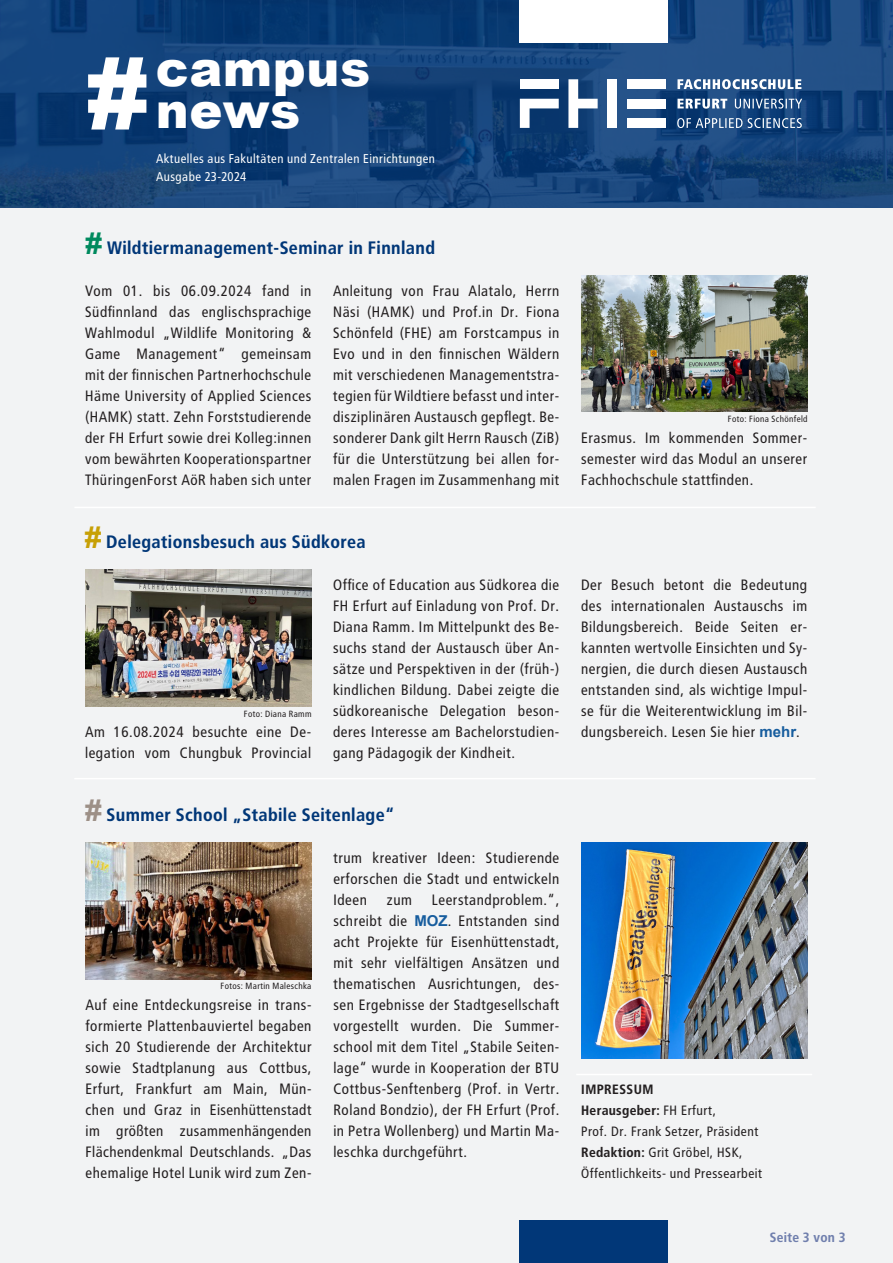
<style>
.page{position:relative;width:893px;height:1263px;background:#fff}
.page>*{position:absolute;margin:0;border:0;box-sizing:border-box;transform-origin:0 0}
.t1{font:900 97.5px "Arial";color:#fff}
.t2{font:900 49.5px "Arial";letter-spacing:.01em;color:#fff}
.t3{font:700 18px "Transit OT";color:#013778}
.t4{font:15px/21px "Transit OT";color:#231f20;text-align:justify}
.t5{font:13.5px "Transit OT";color:#231f20}
.t6{font:700 13.5px "Transit OT";color:#231f20}
.t7{font:700 13.5px "Transit OT";color:#707fad}
.t8{font:12.75px "Transit OT";color:#fff}
.t9{font:9px "Transit OT";color:#231f20}
.s1{font-family:"Arial";font-size:30px;color:#008a5e}
.s2{font-family:"Arial";font-size:30px;color:#c7a006}
.s3{font-family:"Arial";font-weight:700;color:#175d9e}
.s4{font-family:"Arial";font-size:30px;color:#9d9087}
.s5{font-weight:400}
.s6{font-weight:700}
</style>
<div class="page">
<svg style="left:0;top:0;width:893px;height:208px;background:#134279"></svg>
<div style="left:0;top:208px;width:893px;height:1055px;background:#f2f3f4"></div>
<div style="left:519px;top:0;width:149px;height:43px;background:#fff"></div>
<div style="left:519px;top:1220px;width:149px;height:43px;background:#013778"></div>
<div style="left:627px;top:99px;width:39px;height:9px;background:#fff"></div>
<div style="left:627px;top:79px;width:39px;height:10px;background:#fff"></div>
<div style="left:627px;top:118px;width:39px;height:10px;background:#fff"></div>
<div style="left:607px;top:79px;width:10px;height:49px;background:#fff"></div>
<svg style="left:568px;top:79px;width:30px;height:49px"></svg>
<div style="left:520px;top:79px;width:39px;height:10px;background:#fff"></div>
<svg style="left:520px;top:99px;width:39px;height:29px"></svg>
<svg style="left:677px;top:79px;width:124px;height:10px"></svg>
<svg style="left:677px;top:99px;width:125px;height:10px"></svg>
<svg style="left:677px;top:118px;width:125px;height:10px"></svg>
<hr style="left:74px;top:507px;width:742px;height:1px;background:#fff">
<hr style="left:576px;top:1074px;width:236px;height:1px;background:#fff">
<img style="left:581px;top:275px;width:227px;height:137px">
<hr style="left:74px;top:778px;width:742px;height:1px;background:#fff">
<img style="left:85px;top:569px;width:227px;height:137px">
<img style="left:581px;top:843px;width:227px;height:216px">
<img style="left:85px;top:842px;width:227px;height:137px">
<p class="t1" style="left:85px;top:23px;width:66px">#</p>
<p class="t2" style="left:156px;top:33px;width:216px">campus</p>
<p class="t2" style="left:156px;top:75px;width:146px">news</p>
<p class="t8" style="left:156px;top:151px;width:281px">Aktuelles aus Fakultäten und Zentralen Einrichtungen</p>
<p class="t8" style="left:156px;top:169px;width:92px">Ausgabe 23-2024</p>
<p class="t3" style="left:86px;top:238px;width:351px"><span class="s1">#</span> Wildtiermanagement-Seminar in Finnland</p>
<p class="t4" style="left:85px;top:281px;width:228px">Vom 01. bis 06.09.2024 fand in Südfinnland das englischsprachige Wahlmodul „Wildlife Monitoring &amp; Game Management“ gemeinsam mit der finnischen Partnerhochschule Häme University of Applied Sciences (HAMK) statt. Zehn Forststudierende der FH Erfurt sowie drei Kolleg:innen vom bewährten Kooperationspartner ThüringenForst AöR haben sich unter</p>
<p class="t4" style="left:333px;top:281px;width:228px">Anleitung von Frau Alatalo, Herrn Näsi (HAMK) und Prof.in Dr. Fiona Schönfeld (FHE) am Forstcampus in Evo und in den finnischen Wäldern mit verschiedenen Managementstra&shy;tegien für Wildtiere befasst und inter&shy;disziplinären Austausch gepflegt. Be&shy;sonderer Dank gilt Herrn Rausch (ZiB) für die Unterstützung bei allen for&shy;malen Fragen im Zusammenhang mit</p>
<p class="t3" style="left:85px;top:532px;width:283px"><span class="s2">#</span> Delegationsbesuch aus Südkorea</p>
<p class="t9" style="left:728px;top:414px;width:81px">Foto: Fiona Schönfeld</p>
<p class="t4" style="left:581px;top:428px;width:228px">Erasmus. Im kommenden Sommer&shy;semester wird das Modul an unserer Fachhochschule stattfinden.</p>
<p class="t9" style="left:244px;top:708px;width:70px">Foto: Diana Ramm</p>
<p class="t4" style="left:85px;top:722px;width:228px">Am 16.08.2024 besuchte eine De&shy;legation vom Chungbuk Provincial</p>
<p class="t4" style="left:333px;top:575px;width:228px">Office of Education aus Südkorea die FH Erfurt auf Einladung von Prof. Dr.<br>Diana Ramm. Im Mittelpunkt des Be&shy;suchs stand der Austausch über An&shy;sätze und Perspektiven in der (früh-) kindlichen Bildung. Dabei zeigte die südkoreanische Delegation beson&shy;deres Interesse am Bachelorstudien&shy;gang Pädagogik der Kindheit.</p>
<p class="t4" style="left:581px;top:575px;width:228px">Der Besuch betont die Bedeutung des internationalen Austauschs im Bildungsbereich. Beide Seiten er&shy;kannten wertvolle Einsichten und Sy&shy;nergien, die durch diesen Austausch entstanden sind, als wichtige Impul&shy;se für die Weiterentwicklung im Bil&shy;dungsbereich. Lesen Sie hier <span class="s3">mehr</span>.</p>
<p class="t3" style="left:85px;top:805px;width:311px"><span class="s4">#</span> Summer School „Stabile Seitenlage“</p>
<p class="t9" style="left:221px;top:981px;width:93px">Fotos: Martin Maleschka</p>
<p class="t4" style="left:86px;top:995px;width:228px">Auf eine Entdeckungsreise in trans&shy;formierte Plattenbauviertel begaben sich 20 Studierende der Architektur sowie Stadtplanung aus Cottbus, Erfurt, Frankfurt am Main, Mün&shy;chen und Graz in Eisenhüttenstadt im größten zusammenhängenden Flächendenkmal Deutschlands. „Das ehemalige Hotel Lunik wird zum Zen-</p>
<p class="t4" style="left:333px;top:848px;width:228px">trum kreativer Ideen: Studierende erforschen die Stadt und entwickeln Ideen</p>
<p class="t4" style="left:333px;top:890px;width:228px;text-indent:99px">Leerstandproblem.“, schreibt die <span class="s3">MOZ</span>. Entstanden sind acht Projekte für Eisenhüttenstadt, mit sehr vielfältigen Ansätzen und thematischen Ausrichtungen, des&shy;sen Ergebnisse der Stadtgesellschaft vorgestellt wurden. Die Summer&shy;school mit dem Titel „Stabile Seiten&shy;lage“ wurde in Kooperation der BTU Cottbus-Senftenberg (Prof. in Vertr.<br>Roland Bondzio), der FH Erfurt (Prof. in Petra Wollenberg) und Martin Ma&shy;leschka durchgeführt.</p>
<p class="t4" style="left:387px;top:890px;width:27px">zum</p>
<p class="t6" style="left:581px;top:1081px;width:74px">IMPRESSUM</p>
<p class="t6" style="left:581px;top:1102px;width:137px">Herausgeber: <span class="s5">FH Erfurt,</span></p>
<p class="t5" style="left:581px;top:1123px;width:179px">Prof. Dr. Frank Setzer, Präsident</p>
<p class="t5" style="left:581px;top:1144px;width:163px"><span class="s6">Redaktion:</span> Grit Gröbel, HSK,</p>
<p class="t5" style="left:581px;top:1165px;width:183px">Öffentlichkeits- und Pressearbeit</p>
<p class="t7" style="left:770px;top:1229px;width:78px">Seite 3 von 3</p>
</div>
